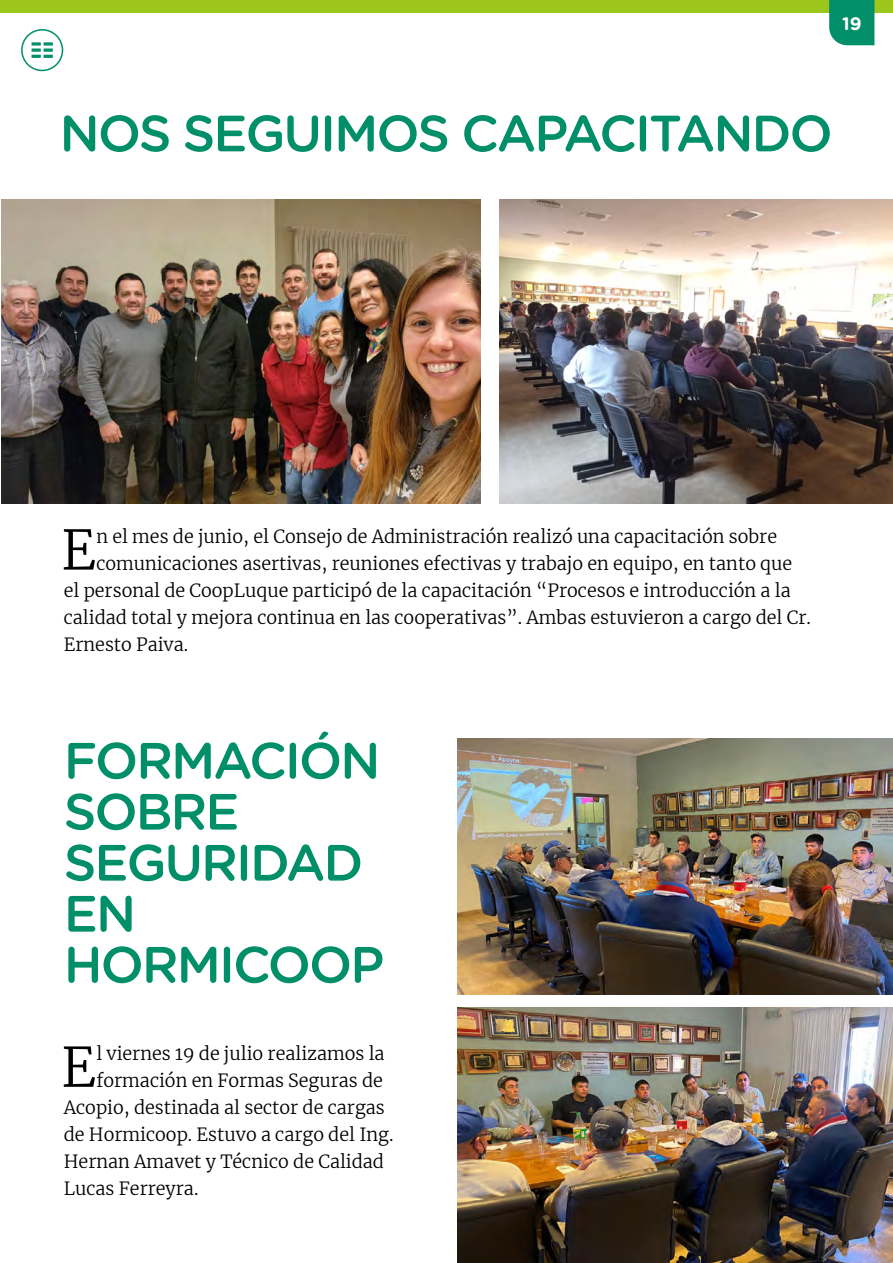
<style>
.page{position:relative;width:893px;height:1263px;background:#fff}
.page>*{position:absolute;margin:0;border:0;box-sizing:border-box;transform-origin:0 0}
.t1{font:300 54.3px "Merriweather";color:#000}
.t2{font:500 51px/51px "Gotham Rounded";letter-spacing:-.04em;color:#008f68}
.t3{font:300 18px "Merriweather";color:#000}
.t4{font:700 18px "Gotham Rounded";color:#fff}
</style>
<div class="page">
<div style="left:0;top:0;width:893px;height:13px;background:#9dc61d"></div>
<div style="left:829px;top:0;width:45px;height:45px;background:#008f68"></div>
<img style="left:457px;top:738px;width:436px;height:256px">
<img style="left:500px;top:200px;width:393px;height:304px">
<img style="left:1px;top:200px;width:479px;height:304px">
<img style="left:457px;top:1008px;width:436px;height:255px">
<svg style="left:21px;top:29px;width:42px;height:42px"></svg>
<p class="t4" style="left:842px;top:10px;width:21px">19</p>
<h2 class="t2" style="left:60px;top:106px;width:775px">NOS SEGUIMOS CAPACITANDO</h2>
<h1 class="t1" style="left:61px;top:512px;width:37px">E</h1>
<p class="t3" style="left:96px;top:524px;width:682px">n el mes de junio, el Consejo de Administración realizó una capacitación sobre</p>
<p class="t3" style="left:96px;top:551px;width:697px">comunicaciones asertivas, reuniones efectivas y trabajo en equipo, en tanto que</p>
<p class="t3" style="left:64px;top:578px;width:729px">el personal de CoopLuque participó de la capacitación “Procesos e introducción a la</p>
<p class="t3" style="left:64px;top:605px;width:749px">calidad total y mejora continua en las cooperativas”. Ambas estuvieron a cargo del Cr.</p>
<p class="t3" style="left:64px;top:632px;width:126px">Ernesto Paiva.</p>
<h2 class="t2" style="left:64px;top:733px;width:322px">FORMACIÓN<br>SOBRE<br>SEGURIDAD<br>EN<br>HORMICOOP</h2>
<h1 class="t1" style="left:61px;top:1029px;width:37px">E</h1>
<p class="t3" style="left:96px;top:1041px;width:290px">l viernes 19 de julio realizamos la</p>
<p class="t3" style="left:96px;top:1068px;width:288px">formación en Formas Seguras de</p>
<p class="t3" style="left:64px;top:1095px;width:322px">Acopio, destinada al sector de cargas</p>
<p class="t3" style="left:64px;top:1122px;width:331px">de Hormicoop. Estuvo a cargo del Ing.</p>
<p class="t3" style="left:64px;top:1149px;width:322px">Hernan Amavet y Técnico de Calidad</p>
<p class="t3" style="left:64px;top:1176px;width:136px">Lucas Ferreyra.</p>
</div>
